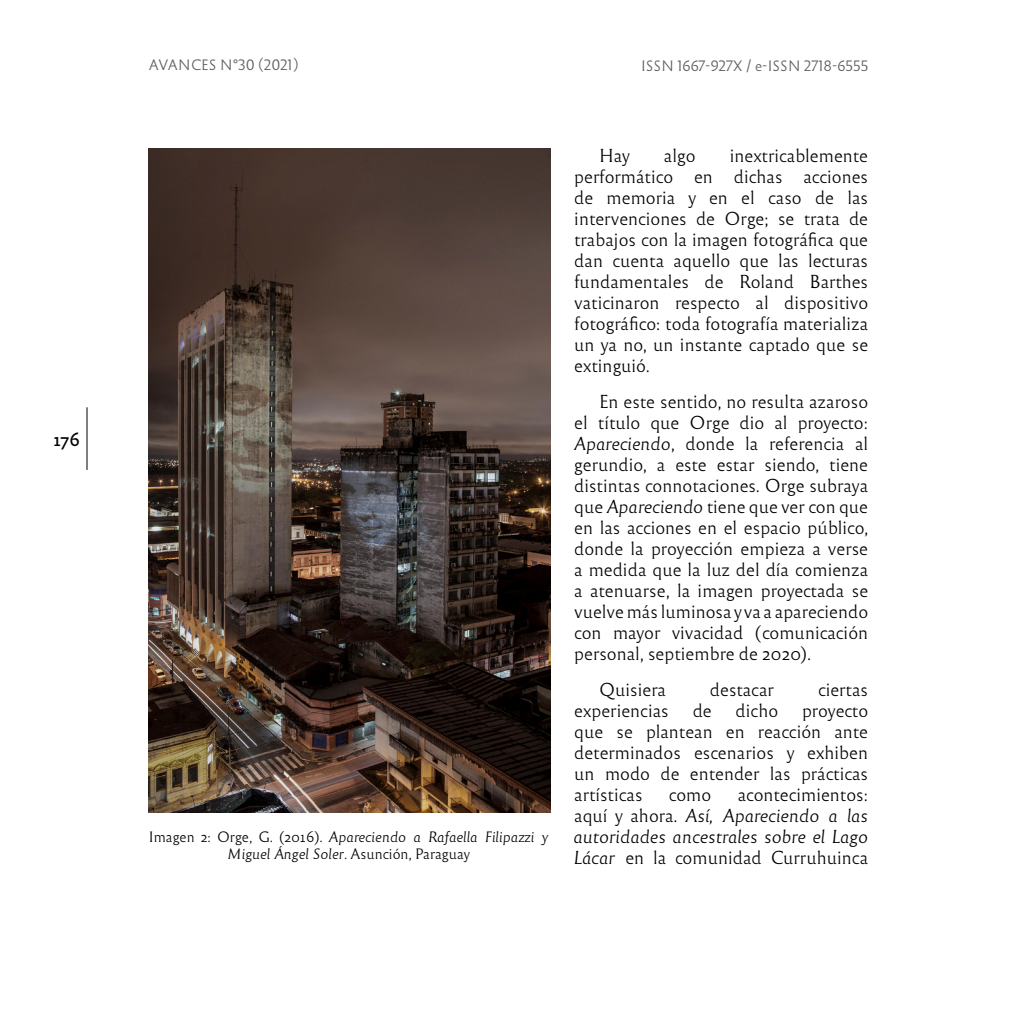
<style>
.page{position:relative;width:1017px;height:1017px;background:#fff}
.page>*{position:absolute;margin:0;border:0;box-sizing:border-box;transform-origin:0 0}
.t1{font:17.5px/21px "Reforma 1969 Blanca";color:#000;text-align:justify}
.t2{font:17.5px/21px "Reforma 1969 Blanca Italica";color:#000}
.t3{font:17.5px "Reforma 2018 Gris";color:#000}
.t4{font:14px "Reforma 1969 Blanca Italica";color:#000}
.t5{font:14px "Reforma 2018 Blanca";color:#5c5b5f}
.t6{font:14px "Reforma 1969 Blanca";color:#000}
.s1{font-family:"Reforma 1969 Blanca"}
.s2{font-family:"Reforma 1969 Blanca Italica"}
</style>
<div class="page">
<hr style="left:87px;top:407px;width:1px;height:63px;background:#000">
<img style="left:149px;top:149px;width:402px;height:664px">
<p class="t3" style="left:54px;top:430px;width:28px">176</p>
<p class="t5" style="left:149px;top:57px;width:151px">AVANCES N°30 (2021)</p>
<p class="t5" style="left:641px;top:57px;width:229px">ISSN 1667-927X / e-ISSN 2718-6555</p>
<p class="t4" style="left:149px;top:829px;width:401px"><span class="s1">Imagen 2: Orge, G. (2016).</span> Apareciendo a Rafaella Filipazzi y</p>
<p class="t6" style="left:227px;top:846px;width:244px"><span class="s2">Miguel Ángel Soler</span>. Asunción, Paraguay</p>
<p class="t1" style="left:574px;top:146px;width:295px;text-indent:156px">inextricablemente performático en dichas acciones de memoria y en el caso de las intervenciones de Orge; se trata de trabajos con la imagen fotográfica que dan cuenta aquello que las lecturas fundamentales de Roland Barthes vaticinaron respecto al dispositivo fotográfico: toda fotografía materializa un ya no, un instante captado que se extinguió.</p>
<p class="t1" style="left:574px;top:392px;width:296px;text-indent:25px">En este sentido, no resulta azaroso el título que Orge dio al proyecto:<br><span class="s2">Apareciendo</span>, donde la referencia al gerundio, a este estar siendo, tiene distintas connotaciones. Orge subraya que <span class="s2">Apareciendo</span> tiene que ver con que en las acciones en el espacio público, donde la proyección empieza a verse a medida que la luz del día comienza a atenuarse, la imagen proyectada se vuelve más luminosa y va a apareciendo con mayor vivacidad (comunicación personal, septiembre de 2020).</p>
<p class="t1" style="left:599px;top:680px;width:69px">Quisiera</p>
<p class="t1" style="left:710px;top:680px;width:66px">destacar</p>
<p class="t1" style="left:818px;top:680px;width:52px">ciertas</p>
<p class="t1" style="left:574px;top:701px;width:96px">experiencias</p>
<p class="t1" style="left:693px;top:701px;width:21px">de</p>
<p class="t1" style="left:736px;top:701px;width:44px">dicho</p>
<p class="t1" style="left:599px;top:146px;width:33px">Hay</p>
<p class="t1" style="left:664px;top:146px;width:33px">algo</p>
<p class="t1" style="left:574px;top:701px;width:295px;text-indent:228px">proyecto que se plantean en reacción ante determinados escenarios y exhiben un modo de entender las prácticas artísticas</p>
<p class="t1" style="left:669px;top:785px;width:44px">como</p>
<p class="t1" style="left:738px;top:785px;width:132px">acontecimientos:</p>
<p class="t2" style="left:573px;top:806px;width:296px"><span class="s1">aquí y ahora.</span> Así, Apareciendo a las autoridades ancestrales sobre el Lago</p>
<p class="t1" style="left:573px;top:848px;width:296px"><span class="s2">Lácar</span> en la comunidad Curruhuinca</p>
</div>
